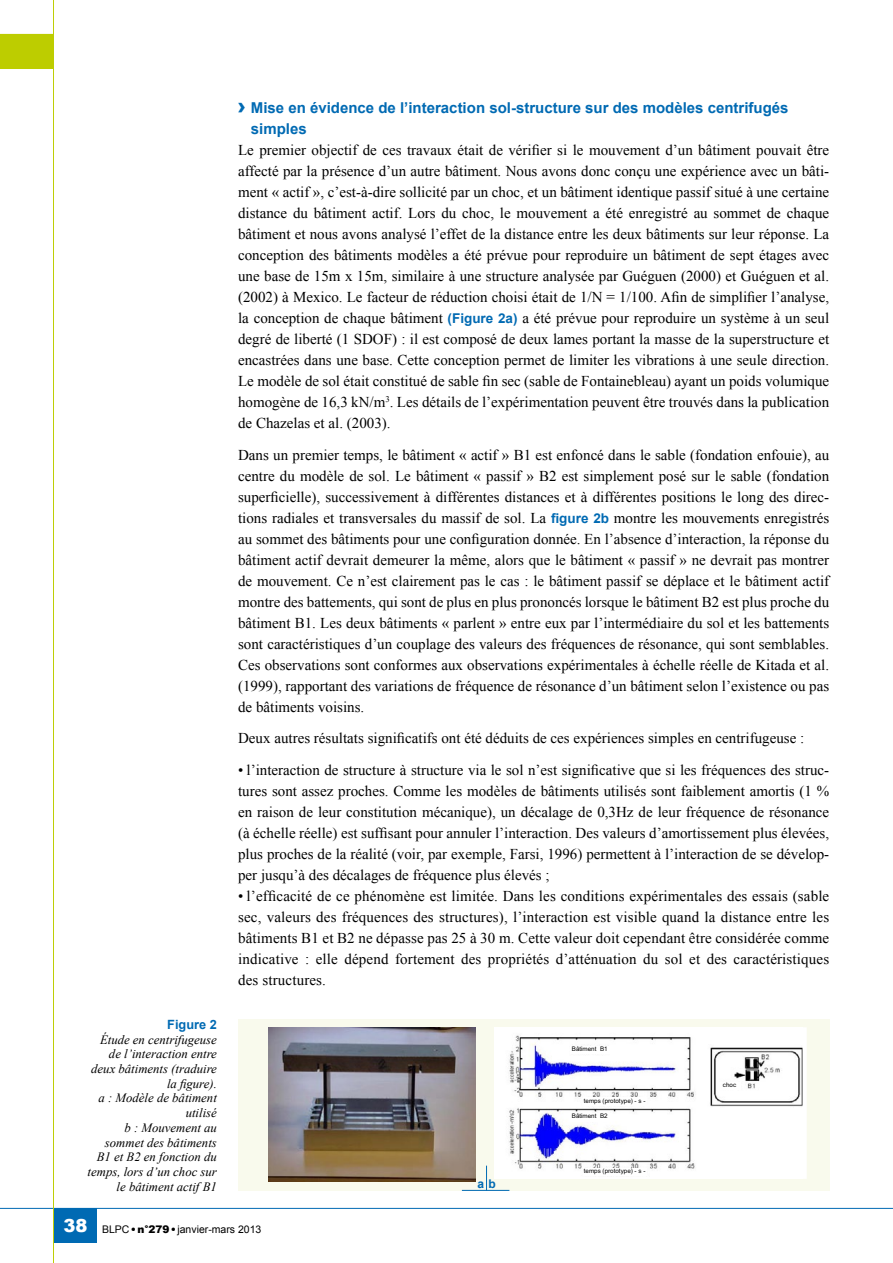
<style>
.page{position:relative;width:893px;height:1263px;background:#fff}
.page>*{position:absolute;margin:0;border:0;box-sizing:border-box;transform-origin:0 0}
.t1{font:15px/21px "Times New Roman";color:#000;text-align:justify}
.t2{font:700 15px/21px "Arial";color:#006ab3}
.t3{font:italic 12.75px/14.7px "Times New Roman";color:#000;text-align:right}
.t4{font:700 12.75px "Arial";color:#006ab3}
.t5{font:700 12px "Arial";color:#006ab3}
.t6{font:10.5px "Arial";color:#000}
.t7{font:6.3px "Arial";color:#000}
.s1{font-weight:900;font-size:21px}
.s2{font-family:"Arial";font-weight:700;font-size:13.5px;color:#006ab3}
.s3{font-style:inherit}
.s4{font-weight:900;font-size:18px;color:#fff}
.s5{font-weight:900}
</style>
<div class="page">
<hr style="left:0;top:1208px;width:893px;height:1px;background:#006ab3">
<svg style="left:0;top:0;width:54px;height:1263px"></svg>
<div style="left:54px;top:1208px;width:43px;height:34px;background:#006ab3"></div>
<div style="left:238px;top:1019px;width:591px;height:171px;background:#f9faed"></div>
<hr style="left:462px;top:1190px;width:47px;height:1px;background:#006ab3">
<svg style="left:486px;top:1165px;width:1px;height:25px"></svg>
<img style="left:269px;top:1027px;width:206px;height:155px">
<img style="left:494px;top:1027px;width:308px;height:151px">
<div style="left:584px;top:1168px;width:63px;height:7px;background:#fff"></div>
<div style="left:584px;top:1097px;width:63px;height:8px;background:#fff"></div>
<div style="left:570px;top:1046px;width:47px;height:7px;background:#fff"></div>
<div style="left:569px;top:1113px;width:43px;height:9px;background:#fff"></div>
<div style="left:718px;top:1082px;width:23px;height:8px;background:#fff"></div>
<div style="left:802px;top:1027px;width:5px;height:152px;background:#fff"></div>
<p class="t4" style="left:167px;top:1016px;width:51px">Figure 2</p>
<p class="t3" style="left:88px;top:1032px;width:131px">Étude en centrifugeuse de l’interaction entre deux bâtiments (traduire la figure).<br>a : Modèle de bâtiment utilisé<br>b : Mouvement au sommet des bâtiments<br>B1 et B2 en fonction du temps, lors d’un choc sur le bâtiment actif B1</p>
<p class="t2" style="left:251px;top:98px;width:539px;text-indent:-13px"><span class="s1">›</span> Mise en évidence de l’interaction sol-structure sur des modèles centrifugés simples</p>
<p class="t1" style="left:238px;top:139px;width:593px">Le premier objectif de ces travaux était de vérifier si le mouvement d’un bâtiment pouvait être affecté par la présence d’un autre bâtiment. Nous avons donc conçu une expérience avec un bâti&shy;ment « actif », c’est-à-dire sollicité par un choc, et un bâtiment identique passif situé à une certaine distance du bâtiment actif. Lors du choc, le mouvement a été enregistré au sommet de chaque bâtiment et nous avons analysé l’effet de la distance entre les deux bâtiments sur leur réponse. La conception des bâtiments modèles a été prévue pour reproduire un bâtiment de sept étages avec une base de 15m x 15m, similaire à une structure analysée par Guéguen (2000) et Guéguen et al. (2002) à Mexico. Le facteur de réduction choisi était de 1/N = 1/100. Afin de simplifier l’analyse, la conception de chaque bâtiment <span class="s2">(Figure 2a)</span> a été prévue pour reproduire un système à un seul degré de liberté (1 SDOF) : il est composé de deux lames portant la masse de la superstructure et encastrées dans une base. Cette conception permet de limiter les vibrations à une seule direction.<br>Le modèle de sol était constitué de sable fin sec (sable de Fontainebleau) ayant un poids volumique homogène de 16,3 kN/m<sup>3</sup>. Les détails de l’expérimentation peuvent être trouvés dans la publication de Chazelas et al. (2003).</p>
<p class="t1" style="left:238px;top:444px;width:593px">Dans un premier temps, le bâtiment « actif » B1 est enfoncé dans le sable (fondation enfouie), au centre du modèle de sol. Le bâtiment « passif » B2 est simplement posé sur le sable (fondation superficielle), successivement à différentes distances et à différentes positions le long des direc&shy;tions radiales et transversales du massif de sol. La <span class="s2">figure 2b</span> montre les mouvements enregistrés au sommet des bâtiments pour une configuration donnée. En l’absence d’interaction, la réponse du bâtiment actif devrait demeurer la même, alors que le bâtiment « passif » ne devrait pas montrer de mouvement. Ce n’est clairement pas le cas : le bâtiment passif se déplace et le bâtiment actif montre des battements, qui sont de plus en plus prononcés lorsque le bâtiment B2 est plus proche du bâtiment B1. Les deux bâtiments « parlent » entre eux par l’intermédiaire du sol et les battements sont caractéristiques d’un couplage des valeurs des fréquences de résonance, qui sont semblables.<br>Ces observations sont conformes aux observations expérimentales à échelle réelle de Kitada et al. (1999), rapportant des variations de fréquence de résonance d’un bâtiment selon l’existence ou pas de bâtiments voisins.</p>
<p class="t1" style="left:238px;top:727px;width:568px">Deux autres résultats significatifs ont été déduits de ces expériences simples en centrifugeuse :</p>
<p class="t1" style="left:238px;top:759px;width:593px"><span class="s3">•</span> l’interaction de structure à structure via le sol n’est significative que si les fréquences des struc&shy;tures sont assez proches. Comme les modèles de bâtiments utilisés sont faiblement amortis (1 % en raison de leur constitution mécanique), un décalage de 0,3Hz de leur fréquence de résonance (à échelle réelle) est suffisant pour annuler l’interaction. Des valeurs d’amortissement plus élevées, plus proches de la réalité (voir, par exemple, Farsi, 1996) permettent à l’interaction de se dévelop&shy;per jusqu’à des décalages de fréquence plus élevés ;</p>
<p class="t1" style="left:238px;top:885px;width:593px"><span class="s3">•</span> l’efficacité de ce phénomène est limitée. Dans les conditions expérimentales des essais (sable sec, valeurs des fréquences des structures), l’interaction est visible quand la distance entre les bâtiments B1 et B2 ne dépasse pas 25 à 30 m. Cette valeur doit cependant être considérée comme indicative : elle dépend fortement des propriétés d’atténuation du sol et des caractéristiques des structures.</p>
<p class="t5" style="left:477px;top:1175px;width:20px">a b</p>
<p class="t7" style="left:572px;top:1045px;width:37px">Bâtiment B1</p>
<p class="t7" style="left:584px;top:1097px;width:63px">temps (prototype) - s -</p>
<p class="t7" style="left:572px;top:1112px;width:37px">Bâtiment B2</p>
<p class="t7" style="left:584px;top:1167px;width:63px">temps (prototype) - s -</p>
<p class="t7" style="left:723px;top:1082px;width:15px">choc</p>
<p class="t6" style="left:63px;top:1222px;width:200px"><span class="s4">38</span> BLPC <span class="s5">• n°279 •</span>janvier-mars 2013</p>
</div>
